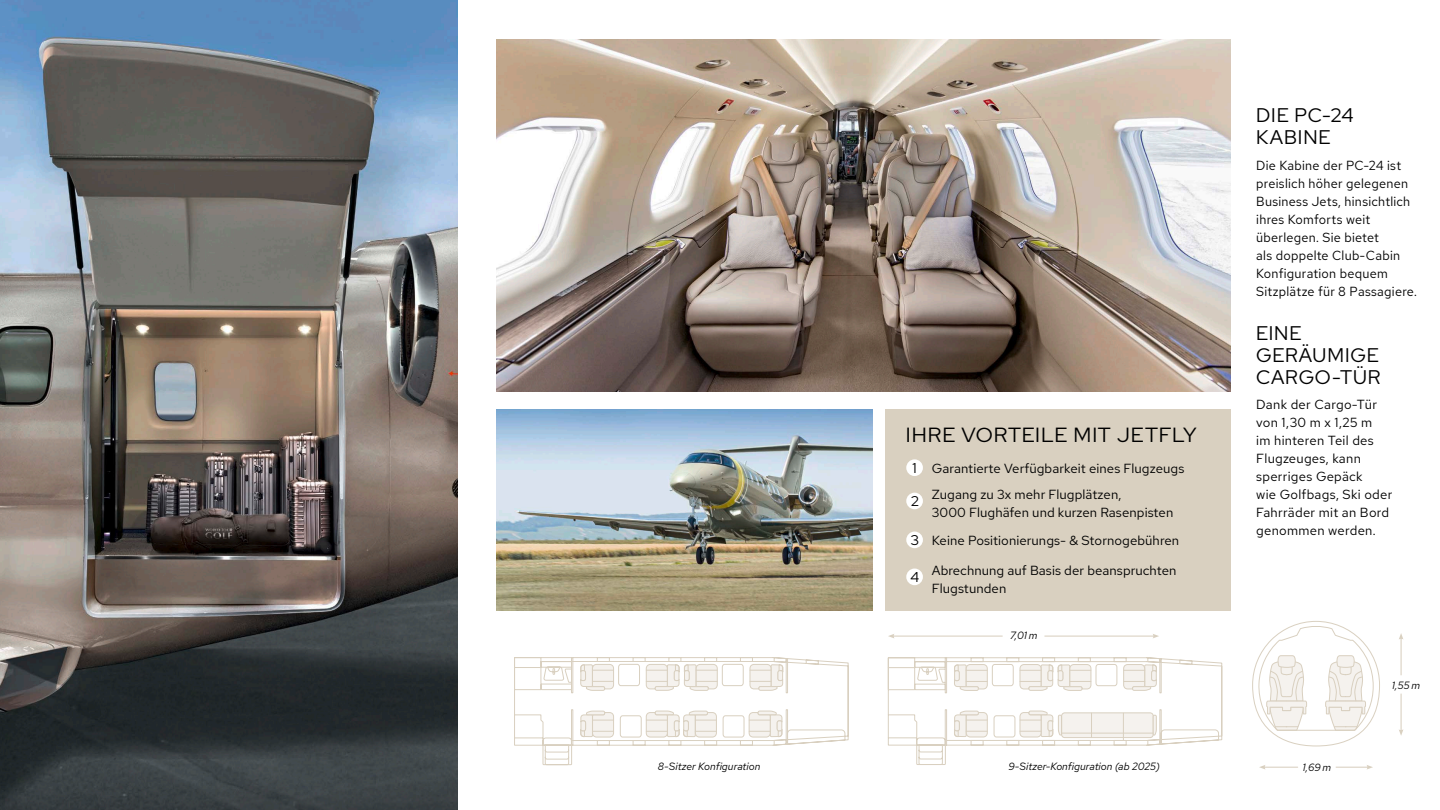
<style>
.page{position:relative;width:1440px;height:810px;background:#fff}
.page>*{position:absolute;margin:0;border:0;box-sizing:border-box;transform-origin:0 0}
.t1{font:20.4px "Red Hat Display";letter-spacing:.03em;color:#000}
.t2{font:19.65px/21.8px "Red Hat Display";letter-spacing:.04em;color:#000}
.t3{font:14.17px "Red Hat Display";color:#000}
.t4{font:13.12px/18px "Red Hat Text";letter-spacing:.015em;color:#000}
.t5{font:italic 10.5px "Red Hat Text";color:#000}
.s1{font-family:"Red Hat Display";font-size:14.17px}
</style>
<div class="page">
<img style="left:0;top:0;width:458px;height:810px">
<img style="left:497px;top:409px;width:375px;height:202px">
<img style="left:497px;top:39px;width:734px;height:353px">
<div style="left:886px;top:409px;width:345px;height:202px;background:#d9d0c0"></div>
<hr style="left:1401px;top:638px;width:1px;height:37px;background:#d9d0c0">
<svg style="left:1399px;top:633px;width:4px;height:7px"></svg>
<hr style="left:1401px;top:694px;width:1px;height:37px;background:#d9d0c0">
<svg style="left:1399px;top:729px;width:4px;height:7px"></svg>
<hr style="left:1044px;top:636px;width:111px;height:1px;background:#d9d0c0">
<svg style="left:1153px;top:634px;width:6px;height:4px"></svg>
<hr style="left:893px;top:636px;width:110px;height:1px;background:#d9d0c0">
<svg style="left:888px;top:634px;width:7px;height:4px"></svg>
<svg style="left:888px;top:657px;width:334px;height:108px"></svg>
<hr style="left:1062px;top:733px;width:91px;height:1px;background:#d9d0c0">
<svg style="left:514px;top:657px;width:335px;height:108px"></svg>
<svg style="left:1252px;top:621px;width:128px;height:126px"></svg>
<hr style="left:1336px;top:767px;width:32px;height:1px;background:#d9d0c0">
<svg style="left:1367px;top:765px;width:6px;height:5px"></svg>
<hr style="left:1264px;top:767px;width:34px;height:1px;background:#d9d0c0">
<svg style="left:1259px;top:765px;width:7px;height:5px"></svg>
<div style="left:906px;top:459px;width:17px;height:17px;background:#fff;border-radius:50%"></div>
<div style="left:906px;top:493px;width:17px;height:16px;background:#fff;border-radius:50%"></div>
<div style="left:906px;top:532px;width:17px;height:16px;background:#fff;border-radius:50%"></div>
<div style="left:906px;top:569px;width:17px;height:16px;background:#fff;border-radius:50%"></div>
<h1 class="t1" style="left:906px;top:421px;width:292px">IHRE VORTEILE MIT JETFLY</h1>
<p class="t4" style="left:912px;top:459px;width:273px"><span class="s1">1</span> Garantierte Verfügbarkeit eines Flugzeugs</p>
<p class="t3" style="left:911px;top:492px;width:9px">2</p>
<p class="t4" style="left:932px;top:485px;width:243px">Zugang zu 3x mehr Flugplätzen,<br>3000 Flughäfen und kurzen Rasenpisten</p>
<p class="t4" style="left:911px;top:531px;width:270px"><span class="s1">3</span> Keine Positionierungs- &amp; Stornogebühren</p>
<p class="t3" style="left:911px;top:568px;width:10px">4</p>
<p class="t4" style="left:932px;top:561px;width:246px;line-height:18.4px">Abrechnung auf Basis der beanspruchten<br>Flugstunden</p>
<p class="t5" style="left:1010px;top:629px;width:29px">7,01 m</p>
<p class="t5" style="left:658px;top:760px;width:104px">8-Sitzer Konfiguration</p>
<p class="t5" style="left:1008px;top:760px;width:153px">9-Sitzer-Konfiguration (ab 2025)</p>
<h2 class="t2" style="left:1256px;top:104px;width:99px">DIE PC-24<br>KABINE</h2>
<p class="t4" style="left:1256px;top:156px;width:162px">Die Kabine der PC-24 ist preislich höher gelegenen<br>Business Jets, hinsichtlich ihres Komforts weit überlegen. Sie bietet<br>als doppelte Club-Cabin<br>Konfiguration bequem<br>Sitzplätze für 8 Passagiere.</p>
<h2 class="t2" style="left:1256px;top:322px;width:126px">EINE<br>GERÄUMIGE<br>CARGO-TÜR</h2>
<p class="t4" style="left:1256px;top:396px;width:138px">Dank der Cargo-Tür von 1,30 m x 1,25 m<br>im hinteren Teil des<br>Flugzeuges, kann sperriges Gepäck<br>wie Golfbags, Ski oder<br>Fahrräder mit an Bord genommen werden.</p>
<p class="t5" style="left:1303px;top:760px;width:30px">1,69 m</p>
<p class="t5" style="left:1392px;top:678px;width:30px">1,55 m</p>
</div>
